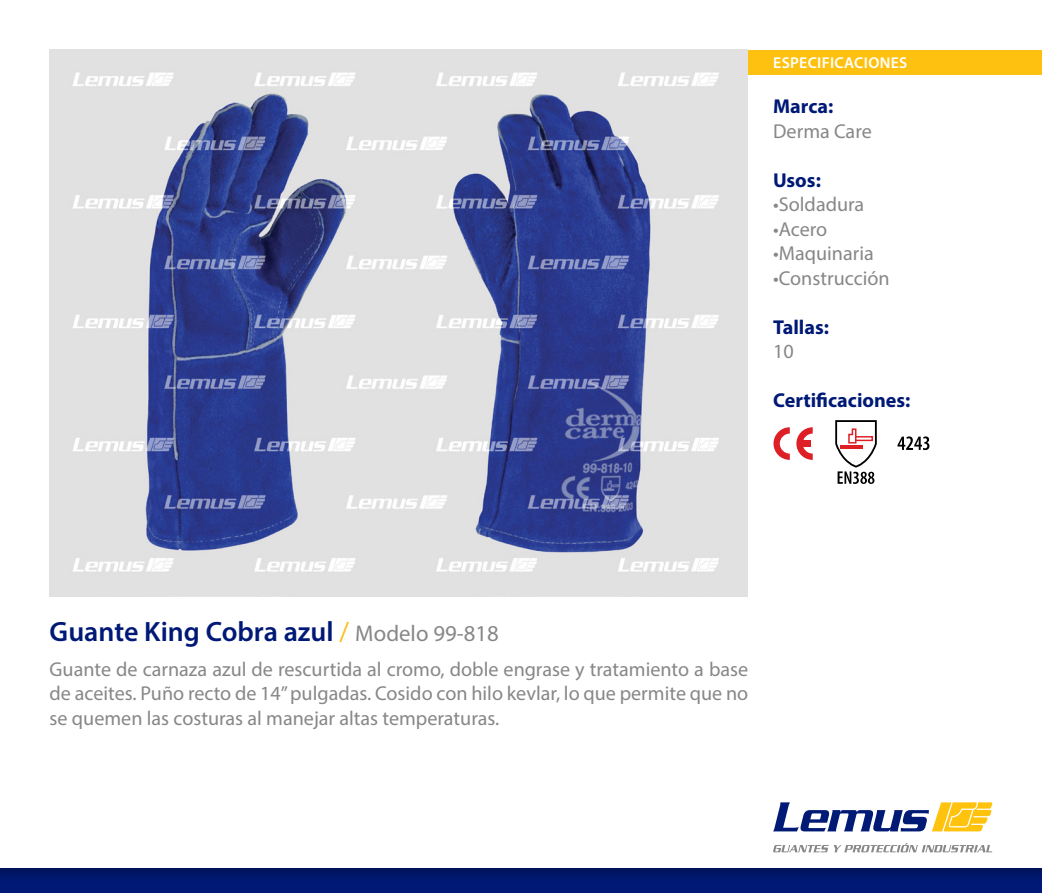
<style>
.page{position:relative;width:1042px;height:893px;background:#fff}
.page>*{position:absolute;margin:0;border:0;box-sizing:border-box;transform-origin:0 0}
.t1{font:600 28px "Myriad Pro";color:#001976}
.t2{font:20.12px/24.5px "Myriad Pro";color:#878787;text-align:justify}
.t3{font:700 20.12px "Myriad Pro";color:#001976}
.t4{font:600 15.75px "Myriad Pro";letter-spacing:.02em;color:#fff}
.s1{font-weight:400;color:#fabe19}
.s2{font-weight:400;font-size:22.75px;color:#878787}
</style>
<div class="page">
<img style="left:50px;top:50px;width:697px;height:546px">
<img style="left:0;top:868px;width:1042px;height:25px">
<div style="left:748px;top:50px;width:294px;height:24px;background:#ffc10f"></div>
<svg style="left:773px;top:802px;width:219px;height:29px"></svg>
<svg style="left:773px;top:843px;width:219px;height:9px"></svg>
<svg style="left:773px;top:427px;width:17px;height:33px"></svg>
<svg style="left:796px;top:427px;width:17px;height:33px"></svg>
<div style="left:800px;top:440px;width:11px;height:7px;background:#de1f26"></div>
<svg style="left:835px;top:420px;width:42px;height:64px"></svg>
<svg style="left:897px;top:436px;width:32px;height:14px"></svg>
<p class="t4" style="left:773px;top:53px;width:136px">ESPECIFICACIONES</p>
<p class="t3" style="left:773px;top:93px;width:62px">Marca:</p>
<p class="t2" style="left:773px;top:118px;width:100px">Derma Care</p>
<p class="t3" style="left:773px;top:167px;width:49px">Usos:</p>
<p class="t2" style="left:773px;top:192px;width:93px">•Soldadura</p>
<p class="t2" style="left:773px;top:216px;width:56px">•Acero</p>
<p class="t2" style="left:773px;top:241px;width:102px">•Maquinaria</p>
<p class="t2" style="left:773px;top:265px;width:118px">•Construcción</p>
<p class="t3" style="left:773px;top:314px;width:57px">Tallas:</p>
<p class="t2" style="left:773px;top:339px;width:22px">10</p>
<p class="t3" style="left:773px;top:387px;width:139px">Certificaciones:</p>
<h1 class="t1" style="left:50px;top:614px;width:450px">Guante King Cobra azul <span class="s1">/</span> <span class="s2">Modelo 99-818</span></h1>
<p class="t2" style="left:50px;top:656px;width:700px">Guante de carnaza azul de rescurtida al cromo, doble engrase y tratamiento a base de aceites. Puño recto de 14” pulgadas. Cosido con hilo kevlar, lo que permite que no se quemen las costuras al manejar altas temperaturas.</p>
</div>
